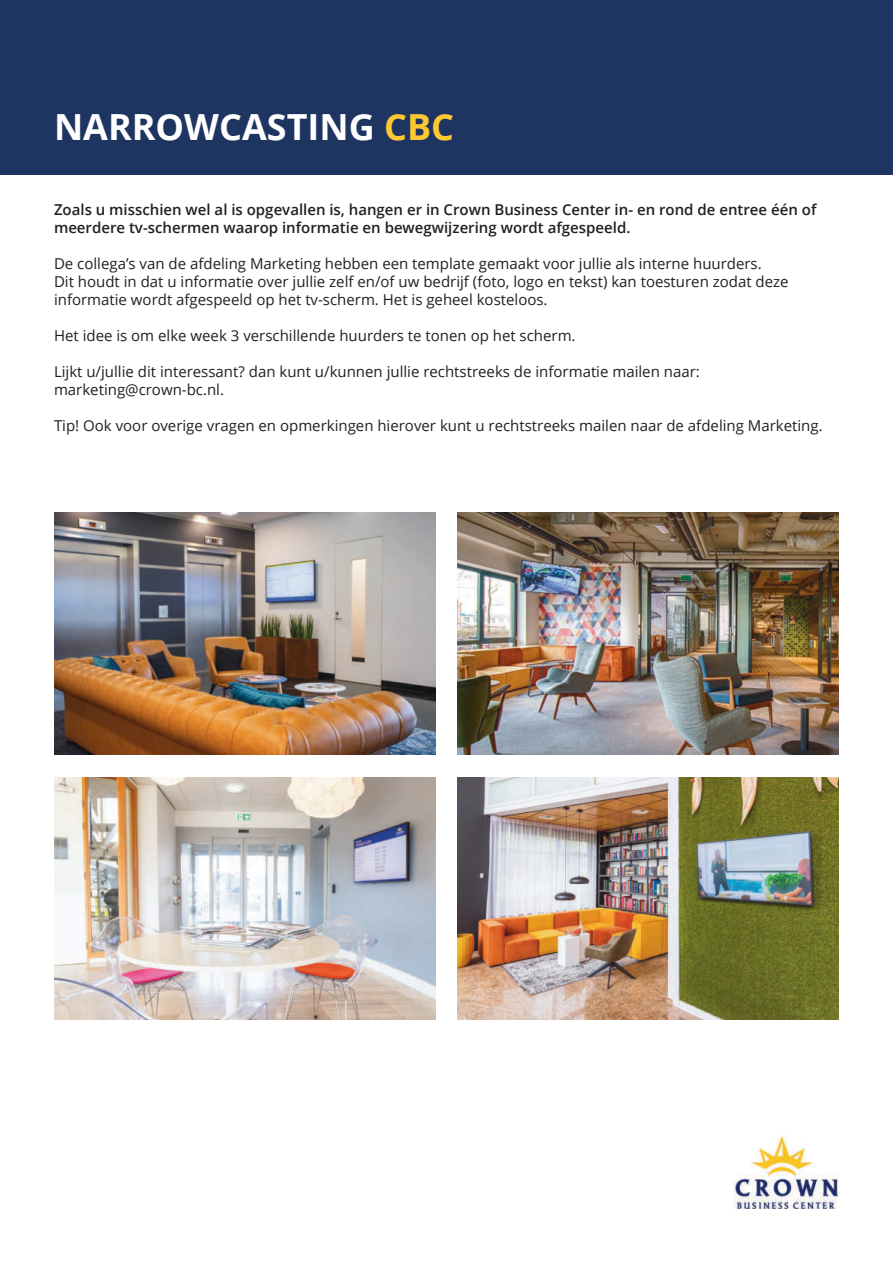
<style>
.page{position:relative;width:893px;height:1263px;background:#fff}
.page>*{position:absolute;margin:0;border:0;box-sizing:border-box;transform-origin:0 0}
.t1{font:700 36px "Open Sans";color:#fff}
.t2{font:15px/18px "Open Sans";color:#231f20}
.t3{font:600 15px/18px "Open Sans";color:#231f20}
.s1{color:#fec830}
</style>
<div class="page">
<div style="left:0;top:0;width:893px;height:174px;background:#1e3461"></div>
<img style="left:54px;top:512px;width:381px;height:242px">
<img style="left:458px;top:512px;width:381px;height:242px">
<img style="left:54px;top:778px;width:381px;height:241px">
<img style="left:458px;top:778px;width:381px;height:241px">
<img style="left:733px;top:1135px;width:106px;height:74px">
<h1 class="t1" style="left:54px;top:106px;width:402px">NARROWCASTING <span class="s1">CBC</span></h1>
<p class="t3" style="left:54px;top:202px;width:764px">Zoals u misschien wel al is opgevallen is, hangen er in Crown Business Center in- en rond de entree één of meerdere tv-schermen waarop informatie en bewegwijzering wordt afgespeeld.</p>
<p class="t2" style="left:54px;top:256px;width:736px">De collega’s van de afdeling Marketing hebben een template gemaakt voor jullie als interne huurders.<br>Dit houdt in dat u informatie over jullie zelf en/of uw bedrijf (foto, logo en tekst) kan toesturen zodat deze informatie wordt afgespeeld op het tv-scherm. Het is geheel kosteloos.</p>
<p class="t2" style="left:54px;top:328px;width:523px">Het idee is om elke week 3 verschillende huurders te tonen op het scherm.</p>
<p class="t2" style="left:54px;top:364px;width:647px">Lijkt u/jullie dit interessant? dan kunt u/kunnen jullie rechtstreeks de informatie mailen naar: marketing@crown-bc.nl.</p>
<p class="t2" style="left:54px;top:418px;width:770px">Tip! Ook voor overige vragen en opmerkingen hierover kunt u rechtstreeks mailen naar de afdeling Marketing.</p>
</div>
